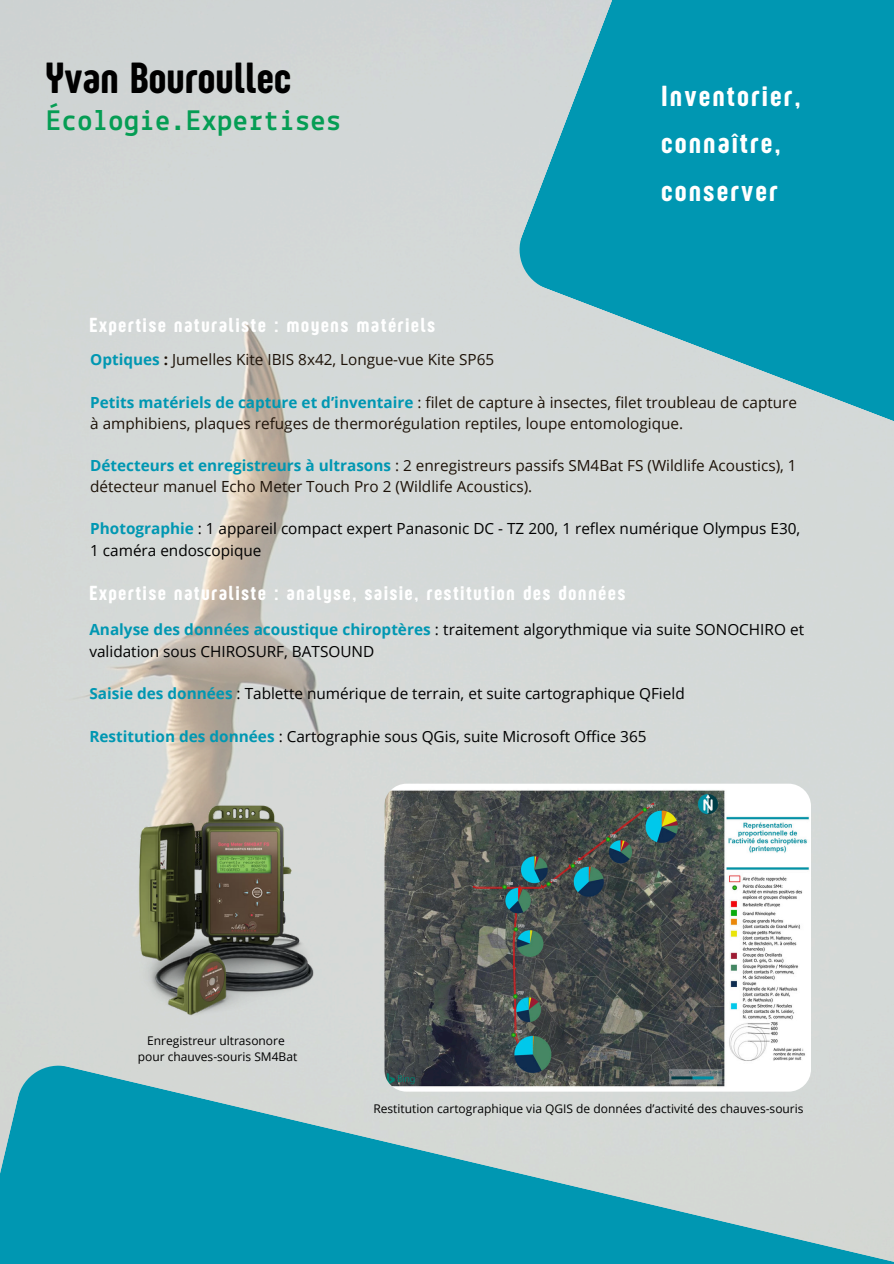
<style>
.page{position:relative;width:894px;height:1264px;background:#fff}
.page>*{position:absolute;margin:0;border:0;box-sizing:border-box;transform-origin:0 0}
.t1{font:45px "Sugo Pro Display";letter-spacing:.02em;color:#000}
.t2{font:30px/47.2px "Sugo Pro Display";letter-spacing:.09em;color:#fff}
.t3{font:700 30px "Lekton";letter-spacing:.02em;color:#059d54}
.t4{font:21px "Sugo Pro Display";letter-spacing:.09em;color:#fff}
.t5{font:15.3px/21.1px "Open Sans";color:#000}
.t6{font:15.3px/21.1px "Open Sans";color:#1d1208}
.t7{font:12px "Open Sans";color:#000}
.s1{font-weight:700;color:#0097b2}
.s2{font-weight:700}
</style>
<div class="page">
<div style="left:0;top:0;width:893px;height:1064px;background:#d4d9d7"></div>
<svg style="left:518px;top:0;width:375px;height:525px;fill:#0097b2"></svg>
<svg style="left:0;top:1064px;width:893px;height:199px;fill:#0097b2"></svg>
<img style="left:384px;top:783px;width:426px;height:308px;border-radius:23px">
<img style="left:80px;top:785px;width:275px;height:242px">
<p class="t1" style="left:46px;top:52px;width:246px">Yvan Bouroullec</p>
<p class="t3" style="left:46px;top:107px;width:296px">Écologie.Expertises</p>
<h5 class="t4" style="left:89px;top:313px;width:347px">Expertise naturaliste : moyens matériels</h5>
<h5 class="t2" style="left:661px;top:72px;width:140px">Inventorier, connaître, conserver</h5>
<h3 class="t6" style="left:90px;top:349px;width:405px"><span class="s1">Optiques</span> <span class="s2">:</span> Jumelles Kite IBIS 8x42, Longue-vue Kite SP65</h3>
<h1 class="t6" style="left:90px;top:391px;width:708px"><span class="s1">Petits matériels de capture et d’inventaire</span> : filet de capture à insectes, filet troubleau de capture à amphibiens, plaques refuges de thermorégulation reptiles, loupe entomologique.</h1>
<h2 class="t6" style="left:90px;top:454px;width:707px"><span class="s1">Détecteurs et enregistreurs à ultrasons</span> : 2 enregistreurs passifs SM4Bat FS (Wildlife Acoustics), 1 détecteur manuel Echo Meter Touch Pro 2 (Wildlife Acoustics).</h2>
<h4 class="t5" style="left:90px;top:518px;width:711px"><span class="s1">Photographie</span> : 1 appareil compact expert Panasonic DC - TZ 200, 1 reflex numérique Olympus E30,<br>1 caméra endoscopique</h4>
<h5 class="t4" style="left:89px;top:581px;width:537px">Expertise naturaliste : analyse, saisie, restitution des données</h5>
<h5 class="t5" style="left:89px;top:618px;width:716px"><span class="s1">Analyse des données acoustique chiroptères</span> : traitement algorythmique via suite SONOCHIRO et validation sous CHIROSURF, BATSOUND</h5>
<h5 class="t5" style="left:89px;top:682px;width:596px"><span class="s1">Saisie des données</span> : Tablette numérique de terrain, et suite cartographique QField</h5>
<h4 class="t5" style="left:89px;top:725px;width:558px"><span class="s1">Restitution des données</span> : Cartographie sous QGis, suite Microsoft Office 365</h4>
<h5 class="t7" style="left:147px;top:1032px;width:139px">Enregistreur ultrasonore</h5>
<h5 class="t7" style="left:138px;top:1048px;width:161px">pour chauves-souris SM4Bat</h5>
<p class="t7" style="left:373px;top:1099px;width:431px">Restitution cartographique via QGIS de données d’activité des chauves-souris</p>
</div>
